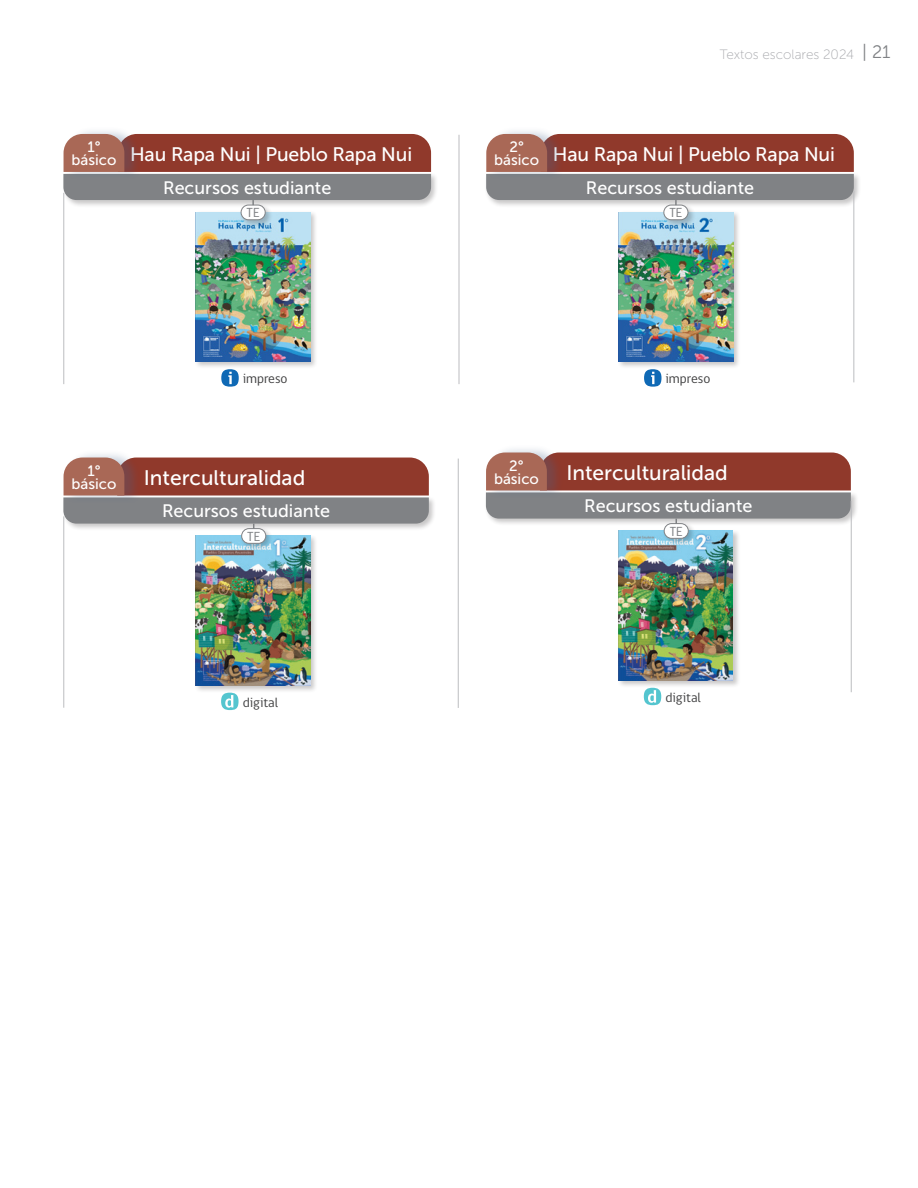
<style>
.page{position:relative;width:918px;height:1188px;background:#fff}
.page>*{position:absolute;margin:0;border:0;box-sizing:border-box;transform-origin:0 0}
.t1{font:21px "Museo Sans 500";color:#fff}
.t2{font:19.5px "Museo Sans 500";letter-spacing:-.01em;color:#fff}
.t3{font:18px "Museo Sans 500";color:#fff}
.t4{font:15px "Museo Sans 500";color:#fff}
.Estilo_de_párrafo_2{font:13.5px "gob CL";color:#3e3e3f}
.t5{font:13.5px "Museo Sans 100";color:#a8a9ad}
.Estilo_de_párrafo_2-2{font:13.5px "gob CL";color:#808285}
.s1{font-family:"Museo Sans 300";font-size:18px;color:#808285}
</style>
<div class="page">
<div style="left:617px;top:529px;width:123px;height:159px;background:#231f20;opacity:.25"></div>
<img style="left:618px;top:531px;width:115px;height:149px">
<div style="left:194px;top:534px;width:124px;height:159px;background:#231f20;opacity:.25"></div>
<img style="left:196px;top:536px;width:114px;height:149px">
<div style="left:62px;top:496px;width:374px;height:35px;background:#231f20;opacity:.25"></div>
<div style="left:484px;top:491px;width:374px;height:35px;background:#231f20;opacity:.25"></div>
<hr style="left:458px;top:459px;width:1px;height:249px;background:#bcbdc0">
<hr style="left:63px;top:516px;width:1px;height:192px;background:#bcbdc0">
<hr style="left:851px;top:501px;width:1px;height:191px;background:#bcbdc0">
<div style="left:64px;top:449px;width:77px;height:55px;background:#45638c;opacity:.3"></div>
<div style="left:486px;top:444px;width:78px;height:55px;background:#45638c;opacity:.3"></div>
<div style="left:240px;top:527px;width:34px;height:24px;background:#231f20;opacity:.25"></div>
<div style="left:242px;top:529px;width:24px;height:14px;background:#fff;border-radius:7px"></div>
<div style="left:241px;top:528px;width:25px;height:16px;border:1px solid #808285;border-radius:7px"></div>
<svg style="left:63px;top:458px;width:366px;height:71px;background:#966c66"></svg>
<div style="left:663px;top:522px;width:33px;height:24px;background:#231f20;opacity:.25"></div>
<div style="left:664px;top:524px;width:24px;height:14px;background:#fff;border-radius:7px"></div>
<div style="left:664px;top:523px;width:25px;height:16px;border:1px solid #808285;border-radius:7px"></div>
<svg style="left:486px;top:453px;width:365px;height:71px;background:#956b65"></svg>
<div style="left:617px;top:210px;width:124px;height:160px;background:#231f20;opacity:.25"></div>
<img style="left:619px;top:212px;width:114px;height:150px">
<div style="left:194px;top:210px;width:124px;height:160px;background:#231f20;opacity:.25"></div>
<img style="left:196px;top:212px;width:114px;height:150px">
<div style="left:62px;top:172px;width:377px;height:36px;background:#231f20;opacity:.25"></div>
<div style="left:484px;top:172px;width:377px;height:36px;background:#231f20;opacity:.25"></div>
<hr style="left:459px;top:135px;width:1px;height:249px;background:#bcbdc0">
<hr style="left:63px;top:193px;width:1px;height:191px;background:#bcbdc0">
<hr style="left:853px;top:191px;width:1px;height:191px;background:#bcbdc0">
<div style="left:64px;top:126px;width:77px;height:54px;background:#45638c;opacity:.3"></div>
<div style="left:487px;top:126px;width:77px;height:54px;background:#45638c;opacity:.3"></div>
<div style="left:221px;top:369px;width:18px;height:18px;background:#0f69b5;border-radius:50%"></div>
<svg style="left:228px;top:372px;width:4px;height:12px"></svg>
<div style="left:644px;top:369px;width:18px;height:18px;background:#0f69b5;border-radius:50%"></div>
<svg style="left:651px;top:372px;width:3px;height:12px"></svg>
<div style="left:240px;top:203px;width:33px;height:25px;background:#231f20;opacity:.25"></div>
<div style="left:241px;top:205px;width:24px;height:15px;background:#fff;border-radius:7px"></div>
<div style="left:241px;top:205px;width:25px;height:15px;border:1px solid #808285;border-radius:7px"></div>
<svg style="left:63px;top:134px;width:368px;height:71px;background:#956a64"></svg>
<div style="left:662px;top:203px;width:34px;height:25px;background:#231f20;opacity:.25"></div>
<div style="left:664px;top:205px;width:24px;height:15px;background:#fff;border-radius:7px"></div>
<div style="left:663px;top:205px;width:25px;height:15px;border:1px solid #808285;border-radius:7px"></div>
<svg style="left:486px;top:134px;width:368px;height:71px;background:#956a64"></svg>
<div style="left:221px;top:693px;width:18px;height:17px;background:#54c5cf;border-radius:50%"></div>
<svg style="left:225px;top:695px;width:8px;height:13px"></svg>
<div style="left:644px;top:688px;width:17px;height:17px;background:#54c5cf;border-radius:50%"></div>
<svg style="left:648px;top:690px;width:8px;height:13px"></svg>
<p class="t5" style="left:720px;top:47px;width:172px">Textos escolares 2024 <span class="s1">| 21</span></p>
<p class="t4" style="left:87px;top:139px;width:15px">1°</p>
<p class="t4" style="left:71px;top:152px;width:46px">básico</p>
<p class="t4" style="left:510px;top:139px;width:16px">2°</p>
<p class="t4" style="left:494px;top:152px;width:46px">básico</p>
<p class="t2" style="left:130px;top:143px;width:284px">Hau Rapa Nui | Pueblo Rapa Nui</p>
<p class="t2" style="left:553px;top:143px;width:284px">Hau Rapa Nui | Pueblo Rapa Nui</p>
<p class="t3" style="left:163px;top:178px;width:170px">Recursos estudiante</p>
<p class="t3" style="left:586px;top:178px;width:170px">Recursos estudiante</p>
<p class="Estilo_de_párrafo_2-2" style="left:247px;top:204px;width:15px">TE</p>
<p class="Estilo_de_párrafo_2-2" style="left:669px;top:204px;width:15px">TE</p>
<p class="t4" style="left:87px;top:462px;width:15px">1°</p>
<p class="t4" style="left:71px;top:476px;width:46px">básico</p>
<p class="Estilo_de_párrafo_2" style="left:243px;top:370px;width:46px">impreso</p>
<p class="Estilo_de_párrafo_2" style="left:666px;top:370px;width:46px">impreso</p>
<p class="t4" style="left:509px;top:457px;width:16px">2°</p>
<p class="t4" style="left:494px;top:471px;width:46px">básico</p>
<p class="t1" style="left:144px;top:467px;width:163px">Interculturalidad</p>
<p class="t1" style="left:566px;top:462px;width:163px">Interculturalidad</p>
<p class="t3" style="left:162px;top:501px;width:170px">Recursos estudiante</p>
<p class="t3" style="left:584px;top:496px;width:170px">Recursos estudiante</p>
<p class="Estilo_de_párrafo_2-2" style="left:247px;top:527px;width:15px">TE</p>
<p class="Estilo_de_párrafo_2-2" style="left:670px;top:522px;width:15px">TE</p>
<p class="Estilo_de_párrafo_2" style="left:243px;top:693px;width:37px">digital</p>
<p class="Estilo_de_párrafo_2" style="left:666px;top:688px;width:37px">digital</p>
</div>
